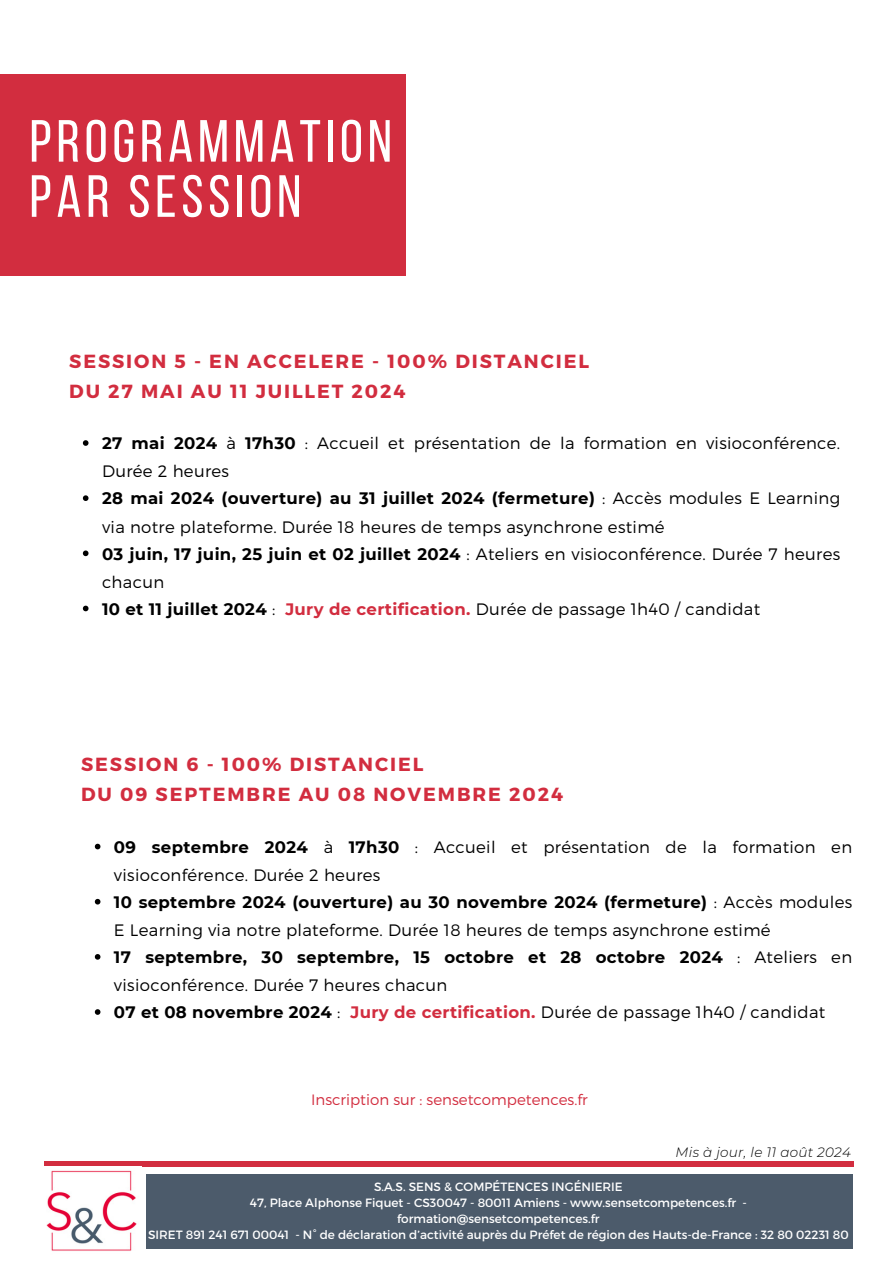
<style>
.page{position:relative;width:894px;height:1264px;background:#fff}
.page>*{position:absolute;margin:0;border:0;box-sizing:border-box;transform-origin:0 0}
.t1{font:59.4px/55.2px "Bebas Neue";letter-spacing:.08em;color:#fff}
.t2{font:700 18.9px/30.3px "Montserrat";letter-spacing:.1em;color:#d22d3f}
.t3{font:300 16.5px/28.2px "Montserrat";letter-spacing:.02em;color:#000}
.t4{font:700 16.5px/28.2px "Montserrat";letter-spacing:.02em;color:#000}
.t5{font:300 15px "Montserrat";color:#d22d3f}
.t6{font:italic 300 13.5px "Montserrat";letter-spacing:.02em;color:#000}
.t7{font:12px/16px "Montserrat";color:#fff;text-align:center}
.s1{font-weight:700}
.s2{font-weight:700;color:#d22d3f}
.s3{font-weight:300}
</style>
<div class="page">
<div style="left:0;top:74px;width:405px;height:202px;background:#d22d3f"></div>
<div style="left:45px;top:1161px;width:808px;height:5px;background:#d22d3f"></div>
<div style="left:146px;top:1174px;width:706px;height:74px;background:#4c5b6b"></div>
<img style="left:46px;top:1170px;width:91px;height:81px">
<svg style="left:83px;top:440px;width:5px;height:6px"></svg>
<svg style="left:83px;top:495px;width:5px;height:6px"></svg>
<svg style="left:83px;top:550px;width:5px;height:6px"></svg>
<svg style="left:83px;top:605px;width:5px;height:6px"></svg>
<svg style="left:95px;top:843px;width:5px;height:6px"></svg>
<svg style="left:95px;top:898px;width:5px;height:6px"></svg>
<svg style="left:95px;top:954px;width:5px;height:5px"></svg>
<svg style="left:95px;top:1009px;width:5px;height:5px"></svg>
<p class="t1" style="left:29px;top:119px;width:364px">PROGRAMMATION<br>PAR SESSION</p>
<h2 class="t2" style="left:69px;top:345px;width:521px">SESSION 5 - EN ACCELERE - 100% DISTANCIEL<br>DU 27 MAI AU 11 JUILLET 2024</h2>
<p class="t3" style="left:102px;top:428px;width:739px"><span class="s1">27 mai 2024</span> à <span class="s1">17h30</span> : Accueil et présentation de la formation en visioconférence.<br>Durée 2 heures</p>
<p class="t3" style="left:102px;top:483px;width:739px"><span class="s1">28 mai 2024 (ouverture) au 31 juillet 2024 (fermeture)</span> : Accès modules E Learning via notre plateforme. Durée 18 heures de temps asynchrone estimé</p>
<p class="t3" style="left:102px;top:538px;width:739px"><span class="s1">03 juin, 17 juin, 25 juin et 02 juillet 2024</span> : Ateliers en visioconférence. Durée 7 heures chacun</p>
<p class="t3" style="left:102px;top:594px;width:659px"><span class="s1">10 et 11 juillet 2024</span> : <span class="s2">Jury de certification.</span> Durée de passage 1h40 / candidat</p>
<p class="t2" style="left:81px;top:748px;width:483px">SESSION 6 - 100% DISTANCIEL<br>DU 09 SEPTEMBRE AU 08 NOVEMBRE 2024</p>
<p class="t3" style="left:114px;top:832px;width:739px"><span class="s1">09 septembre 2024</span> à <span class="s1">17h30</span> : Accueil et présentation de la formation en visioconférence. Durée 2 heures</p>
<p class="t3" style="left:114px;top:887px;width:739px"><span class="s1">10 septembre 2024 (ouverture) au 30 novembre 2024 (fermeture)</span> : Accès modules<br>E Learning via notre plateforme. Durée 18 heures de temps asynchrone estimé</p>
<p class="t4" style="left:114px;top:943px;width:739px">17 septembre, 30 septembre, 15 octobre et 28 octobre 2024 <span class="s3">: Ateliers en visioconférence. Durée 7 heures chacun</span></p>
<h4 class="t3" style="left:114px;top:997px;width:712px"><span class="s1">07 et 08 novembre 2024</span> : <span class="s2">Jury de certification.</span> Durée de passage 1h40 / candidat</h4>
<h1 class="t5" style="left:311px;top:1089px;width:278px">Inscription sur : sensetcompetences.fr</h1>
<p class="t6" style="left:675px;top:1144px;width:177px">Mis à jour, le 11 août 2024</p>
<p class="t7" style="left:374px;top:1178px;width:250px">S.A.S. SENS &amp; COMPÉTENCES INGÉNIERIE</p>
<p class="t7" style="left:250px;top:1194px;width:498px">47, Place Alphonse Fiquet - CS30047 - 80011 Amiens - www.sensetcompetences.fr - formation@sensetcompetences.fr</p>
<p class="t7" style="left:148px;top:1226px;width:702px">SIRET 891 241 671 00041 - N° de déclaration d’activité auprès du Préfet de région des Hauts-de-France : 32 80 02231 80</p>
</div>
